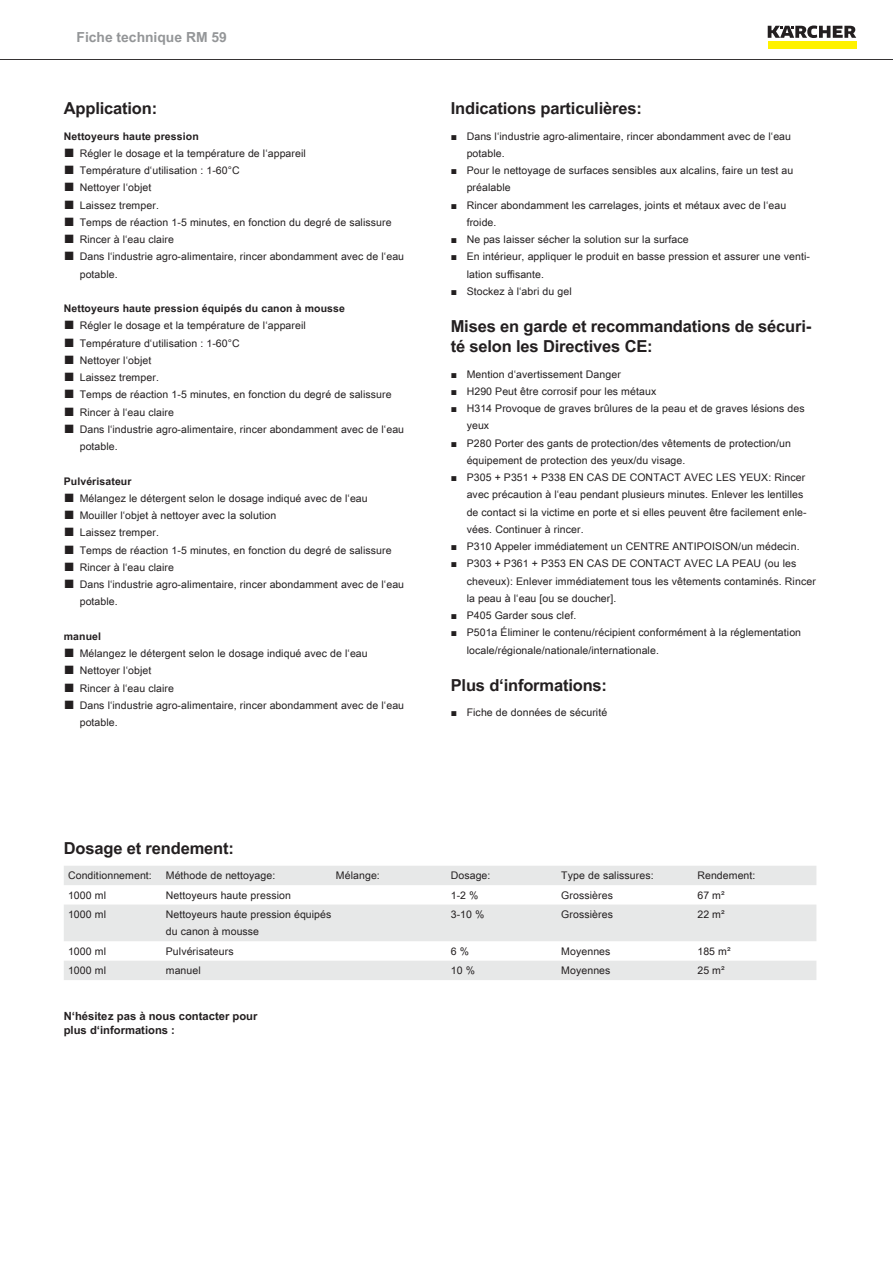
<style>
.page{position:relative;width:893px;height:1263px;background:#fff}
.page>*{position:absolute;margin:0;border:0;box-sizing:border-box;transform-origin:0 0}
.t1{font:700 16.5px/19.8px "Arial Unicode MS";letter-spacing:-.01em;color:#231f20}
.t2{font:700 13.8px "Arial Unicode MS";color:#949698}
.t3{font:700 11.25px/13.5px "Arial Unicode MS";color:#231f20}
.t4{font:10.5px/17.2px "Arial Unicode MS";letter-spacing:.01em;color:#231f20}
.t5{font:700 10.5px "Arial Unicode MS";letter-spacing:.01em;color:#231f20}
.s1{font-family:"Arial";font-size:18px}
.s2{font-family:"Arial"}
</style>
<div class="page">
<hr style="left:0;top:59px;width:893px;height:1px;background:#231f20">
<div style="left:768px;top:42px;width:88px;height:7px;background:#fff200"></div>
<svg style="left:768px;top:26px;width:88px;height:12px"></svg>
<svg style="left:64px;top:866px;width:752px;height:114px;fill:#e7e8e8"></svg>
<h2 class="t2" style="left:77px;top:27px;width:152px">Fiche technique RM 59</h2>
<h1 class="t1" style="left:64px;top:99px;width:95px">Application:</h1>
<p class="t5" style="left:64px;top:128px;width:136px">Nettoyeurs haute pression</p>
<p class="t4" style="left:64px;top:144px;width:244px"><span class="s1">■</span> Régler le dosage et la température de l‘appareil</p>
<p class="t4" style="left:64px;top:162px;width:177px"><span class="s1">■</span> Température d‘utilisation : 1-60°C</p>
<p class="t4" style="left:64px;top:179px;width:89px"><span class="s1">■</span> Nettoyer l‘objet</p>
<p class="t4" style="left:64px;top:196px;width:97px"><span class="s1">■</span> Laissez tremper.</p>
<p class="t4" style="left:64px;top:213px;width:329px"><span class="s1">■</span> Temps de réaction 1-5 minutes, en fonction du degré de salissure</p>
<p class="t4" style="left:64px;top:231px;width:112px"><span class="s1">■</span> Rincer à l‘eau claire</p>
<p class="t4" style="left:80px;top:248px;width:326px;text-indent:-16px"><span class="s1">■</span> Dans l‘industrie agro-alimentaire, rincer abondamment avec de l‘eau potable.</p>
<p class="t5" style="left:64px;top:301px;width:283px">Nettoyeurs haute pression équipés du canon à mousse</p>
<p class="t4" style="left:64px;top:317px;width:244px"><span class="s1">■</span> Régler le dosage et la température de l‘appareil</p>
<p class="t4" style="left:64px;top:334px;width:177px"><span class="s1">■</span> Température d‘utilisation : 1-60°C</p>
<p class="t4" style="left:64px;top:351px;width:89px"><span class="s1">■</span> Nettoyer l‘objet</p>
<p class="t4" style="left:64px;top:369px;width:97px"><span class="s1">■</span> Laissez tremper.</p>
<p class="t4" style="left:64px;top:386px;width:329px"><span class="s1">■</span> Temps de réaction 1-5 minutes, en fonction du degré de salissure</p>
<p class="t4" style="left:64px;top:403px;width:112px"><span class="s1">■</span> Rincer à l‘eau claire</p>
<p class="t4" style="left:80px;top:420px;width:326px;text-indent:-16px"><span class="s1">■</span> Dans l‘industrie agro-alimentaire, rincer abondamment avec de l‘eau potable.</p>
<p class="t5" style="left:64px;top:473px;width:69px">Pulvérisateur</p>
<p class="t4" style="left:64px;top:489px;width:305px"><span class="s1">■</span> Mélangez le détergent selon le dosage indiqué avec de l‘eau</p>
<p class="t4" style="left:64px;top:507px;width:214px"><span class="s1">■</span> Mouiller l‘objet à nettoyer avec la solution</p>
<p class="t4" style="left:64px;top:524px;width:97px"><span class="s1">■</span> Laissez tremper.</p>
<p class="t4" style="left:64px;top:541px;width:329px"><span class="s1">■</span> Temps de réaction 1-5 minutes, en fonction du degré de salissure</p>
<p class="t4" style="left:64px;top:558px;width:112px"><span class="s1">■</span> Rincer à l‘eau claire</p>
<p class="t4" style="left:80px;top:576px;width:326px;text-indent:-16px"><span class="s1">■</span> Dans l‘industrie agro-alimentaire, rincer abondamment avec de l‘eau potable.</p>
<p class="t5" style="left:64px;top:628px;width:39px">manuel</p>
<p class="t4" style="left:64px;top:645px;width:305px"><span class="s1">■</span> Mélangez le détergent selon le dosage indiqué avec de l‘eau</p>
<p class="t4" style="left:64px;top:662px;width:89px"><span class="s1">■</span> Nettoyer l‘objet</p>
<p class="t4" style="left:64px;top:679px;width:112px"><span class="s1">■</span> Rincer à l‘eau claire</p>
<p class="t4" style="left:80px;top:696px;width:326px;text-indent:-16px"><span class="s1">■</span> Dans l‘industrie agro-alimentaire, rincer abondamment avec de l‘eau potable.</p>
<h1 class="t1" style="left:451px;top:99px;width:193px">Indications particulières:</h1>
<p class="t4" style="left:467px;top:127px;width:326px;text-indent:-16px"><span class="s2">■</span> Dans l‘industrie agro-alimentaire, rincer abondamment avec de l‘eau potable.</p>
<p class="t4" style="left:467px;top:162px;width:328px;text-indent:-16px"><span class="s2">■</span> Pour le nettoyage de surfaces sensibles aux alcalins, faire un test au préalable</p>
<p class="t4" style="left:467px;top:196px;width:321px;text-indent:-16px"><span class="s2">■</span> Rincer abondamment les carrelages, joints et métaux avec de l‘eau froide.</p>
<p class="t4" style="left:451px;top:231px;width:239px"><span class="s2">■</span> Ne pas laisser sécher la solution sur la surface</p>
<p class="t4" style="left:467px;top:248px;width:345px;text-indent:-16px"><span class="s2">■</span> En intérieur, appliquer le produit en basse pression et assurer une venti&shy;lation suffisante.</p>
<p class="t4" style="left:451px;top:282px;width:122px"><span class="s2">■</span> Stockez à l‘abri du gel</p>
<h1 class="t1" style="left:451px;top:317px;width:362px">Mises en garde et recommandations de sécuri&shy;té selon les Directives CE:</h1>
<p class="t4" style="left:451px;top:365px;width:172px"><span class="s2">■</span> Mention d‘avertissement Danger</p>
<p class="t4" style="left:451px;top:382px;width:207px"><span class="s2">■</span> H290 Peut être corrosif pour les métaux</p>
<p class="t4" style="left:467px;top:399px;width:339px;text-indent:-16px"><span class="s2">■</span> H314 Provoque de graves brûlures de la peau et de graves lésions des yeux</p>
<p class="t4" style="left:467px;top:434px;width:326px;text-indent:-16px"><span class="s2">■</span> P280 Porter des gants de protection/des vêtements de protection/un équipement de protection des yeux/du visage.</p>
<p class="t4" style="left:467px;top:468px;width:341px;text-indent:-16px"><span class="s2">■</span> P305 + P351 + P338 EN CAS DE CONTACT AVEC LES YEUX: Rincer avec précaution à l‘eau pendant plusieurs minutes. Enlever les lentilles de contact si la victime en porte et si elles peuvent être facilement enle&shy;vées. Continuer à rincer.</p>
<p class="t4" style="left:451px;top:537px;width:350px"><span class="s2">■</span> P310 Appeler immédiatement un CENTRE ANTIPOISON/un médecin.</p>
<p class="t4" style="left:467px;top:555px;width:351px;text-indent:-16px"><span class="s2">■</span> P303 + P361 + P353 EN CAS DE CONTACT AVEC LA PEAU (ou les cheveux): Enlever immédiatement tous les vêtements contaminés. Rincer la peau à l‘eau [ou se doucher].</p>
<p class="t4" style="left:451px;top:606px;width:127px"><span class="s2">■</span> P405 Garder sous clef.</p>
<p class="t4" style="left:467px;top:624px;width:336px;text-indent:-16px"><span class="s2">■</span> P501a Éliminer le contenu/récipient conformément à la réglementation locale/régionale/nationale/internationale.</p>
<h1 class="t1" style="left:451px;top:675px;width:158px">Plus d‘informations:</h1>
<p class="t4" style="left:451px;top:704px;width:158px"><span class="s2">■</span> Fiche de données de sécurité</p>
<h1 class="t1" style="left:64px;top:838px;width:172px">Dosage et rendement:</h1>
<p class="t4" style="left:68px;top:867px;width:85px">Conditionnement:</p>
<p class="t4" style="left:166px;top:867px;width:111px">Méthode de nettoyage:</p>
<p class="t4" style="left:336px;top:867px;width:45px">Mélange:</p>
<p class="t4" style="left:451px;top:867px;width:41px">Dosage:</p>
<p class="t4" style="left:561px;top:867px;width:94px">Type de salissures:</p>
<p class="t4" style="left:697px;top:867px;width:60px">Rendement:</p>
<p class="t4" style="left:68px;top:886px;width:39px">1000 ml</p>
<p class="t4" style="left:166px;top:886px;width:127px">Nettoyeurs haute pression</p>
<p class="t4" style="left:451px;top:886px;width:29px">1-2 %</p>
<p class="t4" style="left:561px;top:886px;width:53px">Grossières</p>
<p class="t4" style="left:697px;top:886px;width:29px">67 m²</p>
<p class="t4" style="left:68px;top:905px;width:39px">1000 ml</p>
<p class="t4" style="left:166px;top:905px;width:167px">Nettoyeurs haute pression équipés du canon à mousse</p>
<p class="t4" style="left:451px;top:905px;width:35px">3-10 %</p>
<p class="t4" style="left:561px;top:905px;width:53px">Grossières</p>
<p class="t4" style="left:697px;top:905px;width:29px">22 m²</p>
<p class="t4" style="left:68px;top:942px;width:39px">1000 ml</p>
<p class="t4" style="left:166px;top:942px;width:69px">Pulvérisateurs</p>
<p class="t4" style="left:451px;top:942px;width:20px">6 %</p>
<p class="t4" style="left:561px;top:942px;width:51px">Moyennes</p>
<p class="t4" style="left:697px;top:942px;width:35px">185 m²</p>
<p class="t4" style="left:68px;top:961px;width:39px">1000 ml</p>
<p class="t4" style="left:166px;top:961px;width:36px">manuel</p>
<p class="t4" style="left:451px;top:961px;width:26px">10 %</p>
<p class="t4" style="left:561px;top:961px;width:51px">Moyennes</p>
<p class="t4" style="left:697px;top:961px;width:29px">25 m²</p>
<p class="t3" style="left:64px;top:1010px;width:195px">N‘hésitez pas à nous contacter pour plus d‘informations :</p>
</div>
